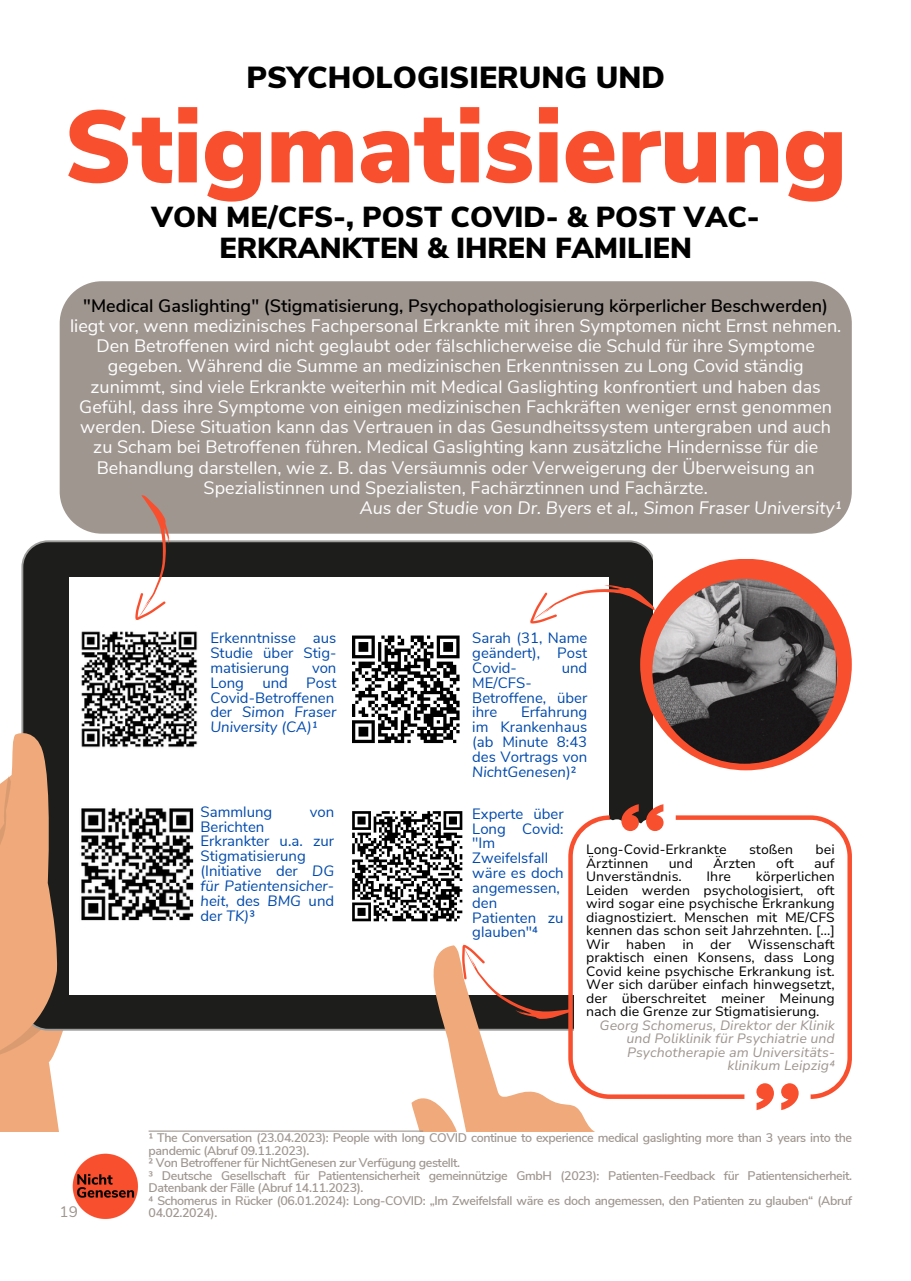
<style>
.page{position:relative;width:911px;height:1281px;background:#fff}
.page>*{position:absolute;margin:0;border:0;box-sizing:border-box;transform-origin:0 0}
.t1{font:900 102px "Nunito Sans";color:#f8502f}
.t2{font:900 30.45px "Nunito Sans";color:#000}
.t3{font:900 28.95px/30.3px "Nunito Sans";color:#000;text-align:center}
.t4{font:18px "Nunito Sans";color:#fff}
.t5{font:600 18px "Nunito Sans";color:#000}
.t6{font:italic 18px "Nunito Sans";color:#fff}
.t7{font:15.15px "Nunito Sans";color:#9f9690}
.t8{font:15px/14.9px "Nunito Sans";color:#004aad}
.t9{font:13.5px "Nunito Sans 10 pt";color:#000}
.t10{font:italic 13.5px "Nunito Sans 10 pt";color:#9f9690}
.t11{font:600 12.45px/12.5px "Nunito Sans";letter-spacing:-.03em;color:#9f9690}
.s1{font-style:italic}
</style>
<div class="page">
<div style="left:23px;top:542px;width:629px;height:486px;background:#1d1d1b"></div>
<div style="left:69px;top:577px;width:539px;height:417px;background:#fff"></div>
<svg style="left:0;top:730px;width:81px;height:401px"></svg>
<div style="left:60px;top:281px;width:791px;height:252px;background:#9f9690"></div>
<img style="left:78px;top:631px;width:120px;height:118px">
<img style="left:78px;top:805px;width:116px;height:116px">
<svg style="left:526px;top:575px;width:129px;height:50px"></svg>
<div style="left:640px;top:558px;width:211px;height:212px;background:#f8502f;border-radius:50%"></div>
<img style="left:652px;top:579px;width:184px;height:184px;border-radius:50%">
<hr style="left:148px;top:1130px;width:275px;height:1px;background:#9f9690">
<svg style="left:631px;top:848px;width:221px;height:262px"></svg>
<svg style="left:128px;top:492px;width:48px;height:129px"></svg>
<svg style="left:352px;top:811px;width:111px;height:111px"></svg>
<svg style="left:645px;top:804px;width:18px;height:11px"></svg>
<svg style="left:621px;top:804px;width:18px;height:11px"></svg>
<svg style="left:755px;top:1098px;width:18px;height:11px"></svg>
<svg style="left:780px;top:1098px;width:18px;height:11px"></svg>
<svg style="left:744px;top:815px;width:107px;height:283px"></svg>
<svg style="left:568px;top:815px;width:176px;height:283px"></svg>
<svg style="left:411px;top:943px;width:220px;height:188px"></svg>
<svg style="left:352px;top:635px;width:108px;height:109px"></svg>
<img style="left:72px;top:1153px;width:66px;height:66px">
<h3 class="t2" style="left:246px;top:57px;width:419px">PSYCHOLOGISIERUNG UND</h3>
<h3 class="t1" style="left:64px;top:79px;width:784px">Stigmatisierung</h3>
<h3 class="t3" style="left:151px;top:203px;width:609px">VON ME/CFS-, POST COVID- &amp; POST VAC-<br>ERKRANKTEN &amp; IHREN FAMILIEN</h3>
<h1 class="t5" style="left:83px;top:293px;width:746px">"Medical Gaslighting" (Stigmatisierung, Psychopathologisierung körperlicher Beschwerden)</h1>
<h1 class="t4" style="left:70px;top:313px;width:772px">liegt vor, wenn medizinisches Fachpersonal Erkrankte mit ihren Symptomen nicht Ernst nehmen.</h1>
<h1 class="t4" style="left:96px;top:334px;width:719px">Den Betroffenen wird nicht geglaubt oder fälschlicherweise die Schuld für ihre Symptome</h1>
<h1 class="t4" style="left:108px;top:354px;width:697px">gegeben. Während die Summe an medizinischen Erkenntnissen zu Long Covid ständig</h1>
<h1 class="t4" style="left:91px;top:374px;width:731px">zunimmt, sind viele Erkrankte weiterhin mit Medical Gaslighting konfrontiert und haben das</h1>
<h1 class="t4" style="left:79px;top:394px;width:754px">Gefühl, dass ihre Symptome von einigen medizinischen Fachkräften weniger ernst genommen</h1>
<h1 class="t4" style="left:80px;top:415px;width:752px">werden. Diese Situation kann das Vertrauen in das Gesundheitssystem untergraben und auch</h1>
<h1 class="t4" style="left:93px;top:435px;width:726px">zu Scham bei Betroffenen führen. Medical Gaslighting kann zusätzliche Hindernisse für die</h1>
<h1 class="t4" style="left:97px;top:455px;width:719px">Behandlung darstellen, wie z. B. das Versäumnis oder Verweigerung der Überweisung an</h1>
<h1 class="t4" style="left:203px;top:475px;width:505px">Spezialistinnen und Spezialisten, Fachärztinnen und Fachärzte.</h1>
<h1 class="t6" style="left:359px;top:496px;width:483px">Aus der Studie von Dr. Byers et al., Simon Fraser University¹</h1>
<p class="t7" style="left:60px;top:1201px;width:20px">19</p>
<p class="t8" style="left:210px;top:630px;width:127px;text-align:justify">Erkenntnisse aus Studie über Stig&shy;matisierung</p>
<p class="t8" style="left:210px;top:660px;width:127px;text-indent:101px">von<br>Long und Post<br>Covid-Betroffenen der <span class="s1">Simon Fraser<br>University (CA)¹</span></p>
<h3 class="t8" style="left:200px;top:804px;width:73px">Sammlung</h3>
<h3 class="t8" style="left:309px;top:804px;width:26px">von</h3>
<h3 class="t8" style="left:200px;top:819px;width:135px">Berichten<br>Erkrankter u.a. zur<br>Stigmatisierung (Initiative der <span class="s1">DG für Patientensicher&shy;heit</span>, des <span class="s1">BMG</span> und der <span class="s1">TK)</span>³</h3>
<p class="t8" style="left:472px;top:630px;width:116px;text-align:justify">Sarah (31, Name geändert), Post Covid-</p>
<p class="t8" style="left:561px;top:660px;width:27px">und</p>
<p class="t8" style="left:472px;top:675px;width:116px">ME/CFS-<br>Betroffene, über ihre</p>
<p class="t8" style="left:472px;top:705px;width:116px;text-align:justify;text-indent:49px">Erfahrung im Krankenhaus (ab Minute 8:43 des Vortrags von <span class="s1">NichtGenesen</span>)²</p>
<p class="t8" style="left:472px;top:806px;width:93px">Experte über<br>Long Covid: "Im<br>Zweifelsfall wäre es doch angemessen, den<br>Patienten zu glauben"⁴</p>
<p class="t9" style="left:586px;top:840px;width:142px">Long-Covid-Erkrankte</p>
<p class="t9" style="left:748px;top:840px;width:46px">stoßen</p>
<p class="t9" style="left:815px;top:840px;width:21px">bei</p>
<p class="t9" style="left:586px;top:853px;width:64px">Ärztinnen</p>
<p class="t9" style="left:668px;top:853px;width:26px">und</p>
<p class="t9" style="left:712px;top:853px;width:44px">Ärzten</p>
<p class="t9" style="left:775px;top:853px;width:19px">oft</p>
<p class="t9" style="left:814px;top:853px;width:22px">auf</p>
<p class="t9" style="left:586px;top:867px;width:97px">Unverständnis.</p>
<p class="t9" style="left:706px;top:867px;width:26px">Ihre</p>
<p class="t9" style="left:755px;top:867px;width:80px">körperlichen</p>
<p class="t9" style="left:586px;top:880px;width:250px">Leiden werden psychologisiert, oft</p>
<p class="t9" style="left:586px;top:894px;width:250px">wird sogar eine psychische Erkrankung</p>
<p class="t9" style="left:586px;top:907px;width:250px">diagnostiziert. Menschen mit ME/CFS</p>
<p class="t9" style="left:586px;top:921px;width:250px">kennen das schon seit Jahrzehnten. [...]</p>
<p class="t9" style="left:586px;top:934px;width:250px">Wir haben in der Wissenschaft</p>
<p class="t9" style="left:586px;top:948px;width:250px">praktisch einen Konsens, dass Long</p>
<p class="t9" style="left:586px;top:961px;width:250px">Covid keine psychische Erkrankung ist.</p>
<p class="t9" style="left:586px;top:975px;width:250px">Wer sich darüber einfach hinwegsetzt,</p>
<p class="t9" style="left:586px;top:988px;width:250px">der überschreitet meiner Meinung</p>
<p class="t9" style="left:586px;top:1002px;width:235px">nach die Grenze zur Stigmatisierung.</p>
<p class="t10" style="left:599px;top:1015px;width:236px">Georg Schomerus, Direktor der Klinik</p>
<p class="t10" style="left:626px;top:1029px;width:210px">und Poliklinik für Psychiatrie und</p>
<p class="t10" style="left:627px;top:1042px;width:209px">Psychotherapie am Universitäts-</p>
<p class="t10" style="left:727px;top:1056px;width:109px">klinikum Leipzig⁴</p>
<p class="t11" style="left:148px;top:1131px;width:704px">¹ The Conversation (23.04.2023): People with long COVID continue to experience medical gaslighting more than 3 years into the pandemic (Abruf 09.11.2023).</p>
<h3 class="t11" style="left:148px;top:1156px;width:313px">² Von Betroffener für NichtGenesen zur Verfügung gestellt.</h3>
<p class="t11" style="left:148px;top:1169px;width:704px">³ Deutsche Gesellschaft für Patientensicherheit gemeinnützige GmbH (2023): Patienten-Feedback für Patientensicherheit.<br>Datenbank der Fälle (Abruf 14.11.2023).</p>
<h3 class="t11" style="left:148px;top:1194px;width:704px">⁴ Schomerus in Rücker (06.01.2024): Long-COVID: „Im Zweifelsfall wäre es doch angemessen, den Patienten zu glauben“ (Abruf<br>04.02.2024).</h3>
</div>
